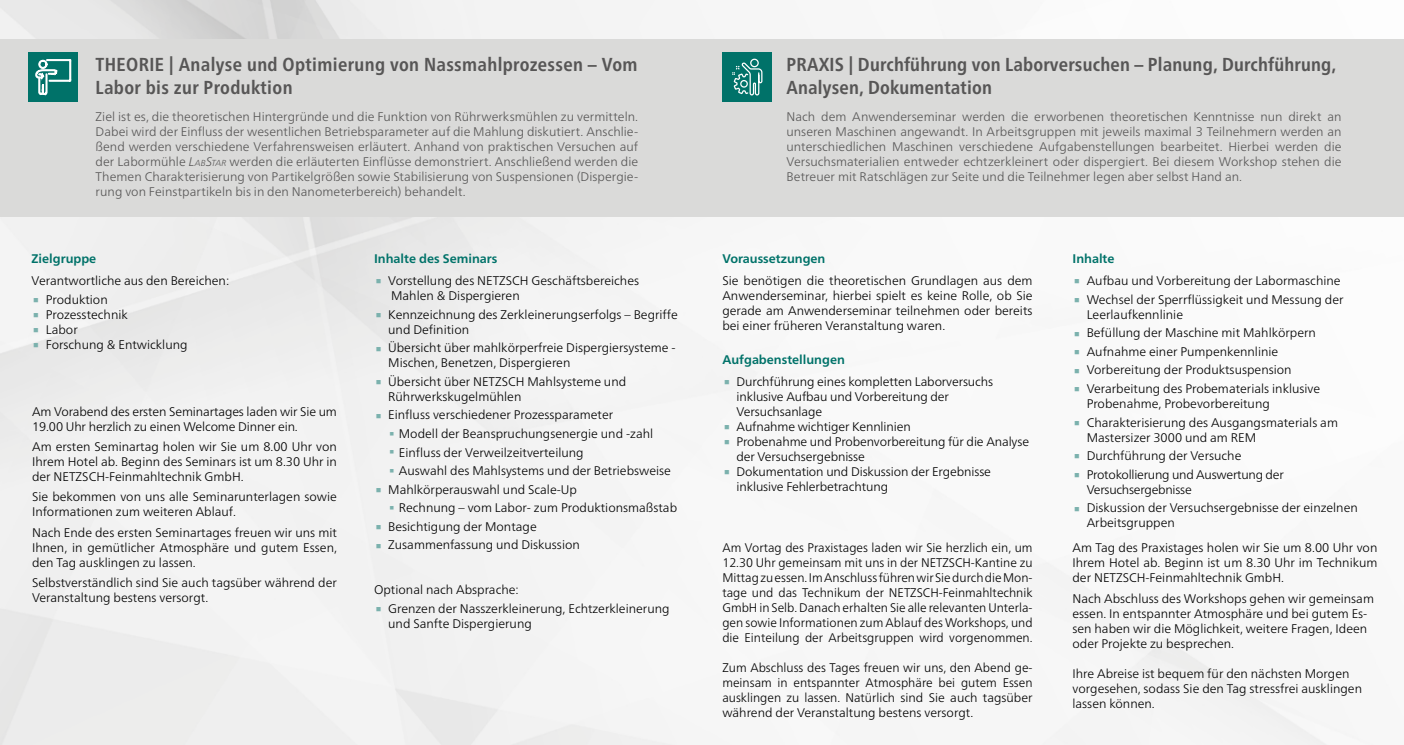
<style>
.page{position:relative;width:1404px;height:745px;background:#fff}
.page>*{position:absolute;margin:0;border:0;box-sizing:border-box;transform-origin:0 0}
.t1{font:37.5px "Frutiger Neue LTW1 G";color:#7bb1ad}
.t2{font:31.25px "Frutiger Neue LTW1 G";color:#7bb1ad}
.t3{font:700 condensed 18.75px/22.5px "Frutiger Neue LTW1 G";letter-spacing:.01em;color:#575656}
.t4{font:300 12.5px/15px "Frutiger Neue LTW1 G";color:#000}
.t5{font:300 12.5px/15px "Frutiger Neue LTW1 G";letter-spacing:.005em;color:#575656;text-align:justify}
.t6{font:700 12.5px "Frutiger Neue LTW1 G";color:#007269}
.t7{font:300 12.5px/15px "Frutiger Neue LTW1 G";letter-spacing:-.02em;color:#000}
.s1{font-style:italic}
.s2{font-style:italic;font-size:8.75px}
</style>
<div class="page">
<div style="left:0;top:39px;width:1403px;height:177px;background:#dadad9"></div>
<div style="left:28px;top:52px;width:50px;height:50px;background:#007269"></div>
<div style="left:722px;top:52px;width:50px;height:50px;background:#007269"></div>
<svg style="left:35px;top:59px;width:36px;height:36px"></svg>
<svg style="left:732px;top:58px;width:31px;height:38px"></svg>
<h3 class="t3" style="left:95px;top:52px;width:543px">THEORIE | Analyse und Optimierung von Nassmahlprozessen – Vom<br>Labor bis zur Produktion</h3>
<h3 class="t3" style="left:786px;top:52px;width:551px">PRAXIS | Durchführung von Laborversuchen – Planung, Durchführung,<br>Analysen, Dokumentation</h3>
<p class="t5" style="left:95px;top:109px;width:544px">Ziel ist es, die theoretischen Hintergründe und die Funktion von Rührwerksmühlen zu vermitteln.<br>Dabei wird der Einfluss der wesentlichen Betriebsparameter auf die Mahlung diskutiert. Anschlie&shy;ßend werden verschiedene Verfahrensweisen erläutert. Anhand von praktischen Versuchen auf der Labormühle <span class="s1">L</span><span class="s2">AB</span><span class="s1">S</span><span class="s2">TAR</span> werden die erläuterten Einflüsse demonstriert. Anschließend werden die Themen Charakterisierung von Partikelgrößen sowie Stabilisierung von Suspensionen (Dispergie&shy;rung von Feinstpartikeln bis in den Nanometerbereich) behandelt.</p>
<p class="t5" style="left:786px;top:109px;width:556px">Nach dem Anwenderseminar werden die erworbenen theoretischen Kenntnisse nun direkt an unseren Maschinen angewandt. In Arbeitsgruppen mit jeweils maximal 3 Teilnehmern werden an unterschiedlichen Maschinen verschiedene Aufgabenstellungen bearbeitet. Hierbei werden die Versuchsmaterialien entweder echtzerkleinert oder dispergiert. Bei diesem Workshop stehen die Betreuer mit Ratschlägen zur Seite und die Teilnehmer legen aber selbst Hand an.</p>
<p class="t6" style="left:32px;top:251px;width:66px">Zielgruppe</p>
<p class="t4" style="left:32px;top:273px;width:199px">Verantwortliche aus den Bereichen:</p>
<h1 class="t1" style="left:32px;top:274px;width:11px">∙</h1>
<p class="t4" style="left:46px;top:291px;width:63px">Produktion</p>
<h1 class="t1" style="left:32px;top:289px;width:11px">∙</h1>
<p class="t4" style="left:46px;top:306px;width:84px">Prozesstechnik</p>
<h1 class="t1" style="left:32px;top:304px;width:11px">∙</h1>
<p class="t4" style="left:46px;top:321px;width:33px">Labor</p>
<h1 class="t1" style="left:32px;top:319px;width:11px">∙</h1>
<p class="t4" style="left:46px;top:336px;width:143px">Forschung &amp; Entwicklung</p>
<p class="t4" style="left:32px;top:403px;width:306px">Am Vorabend des ersten Seminartages laden wir Sie um<br>19.00 Uhr herzlich zu einen Welcome Dinner ein.</p>
<p class="t4" style="left:32px;top:439px;width:306px;text-align:justify">Am ersten Seminartag holen wir Sie um 8.00 Uhr von Ihrem Hotel ab. Beginn des Seminars ist um 8.30 Uhr in der NETZSCH-Feinmahltechnik GmbH.</p>
<p class="t4" style="left:32px;top:489px;width:306px">Sie bekommen von uns alle Seminarunterlagen sowie<br>Informationen zum weiteren Ablauf.</p>
<p class="t4" style="left:32px;top:524px;width:306px;text-align:justify">Nach Ende des ersten Seminartages freuen wir uns mit Ihnen, in gemütlicher Atmosphäre und gutem Essen, den Tag ausklingen zu lassen.</p>
<p class="t4" style="left:32px;top:574px;width:306px">Selbstverständlich sind Sie auch tagsüber während der<br>Veranstaltung bestens versorgt.</p>
<p class="t6" style="left:374px;top:251px;width:125px">Inhalte des Seminars</p>
<h1 class="t1" style="left:374px;top:256px;width:11px">∙</h1>
<p class="t4" style="left:388px;top:273px;width:252px">Vorstellung des NETZSCH Geschäftsbereiches<br>Mahlen &amp; Dispergieren</p>
<h1 class="t1" style="left:374px;top:289px;width:11px">∙</h1>
<p class="t4" style="left:388px;top:306px;width:291px">Kennzeichnung des Zerkleinerungserfolgs – Begriffe und Definition</p>
<h1 class="t1" style="left:374px;top:323px;width:11px">∙</h1>
<p class="t4" style="left:388px;top:340px;width:289px">Übersicht über mahlkörperfreie Dispergiersysteme -<br>Mischen, Benetzen, Dispergieren</p>
<h1 class="t1" style="left:374px;top:356px;width:11px">∙</h1>
<p class="t4" style="left:388px;top:373px;width:239px">Übersicht über NETZSCH Mahlsysteme und<br>Rührwerkskugelmühlen</p>
<h1 class="t1" style="left:374px;top:390px;width:11px">∙</h1>
<p class="t4" style="left:388px;top:407px;width:226px">Einfluss verschiedener Prozessparameter</p>
<h2 class="t2" style="left:388px;top:412px;width:9px">∙</h2>
<p class="t4" style="left:399px;top:426px;width:256px">Modell der Beanspruchungsenergie und -zahl</p>
<h2 class="t2" style="left:388px;top:430px;width:9px">∙</h2>
<p class="t4" style="left:399px;top:444px;width:186px">Einfluss der Verweilzeitverteilung</p>
<h2 class="t2" style="left:388px;top:449px;width:9px">∙</h2>
<p class="t4" style="left:399px;top:463px;width:274px">Auswahl des Mahlsystems und der Betriebsweise</p>
<h1 class="t1" style="left:374px;top:464px;width:11px">∙</h1>
<p class="t4" style="left:388px;top:481px;width:190px">Mahlkörperauswahl und Scale-Up</p>
<h2 class="t2" style="left:388px;top:486px;width:9px">∙</h2>
<p class="t4" style="left:399px;top:500px;width:280px">Rechnung – vom Labor- zum Produktionsmaßstab</p>
<h1 class="t1" style="left:374px;top:501px;width:11px">∙</h1>
<p class="t4" style="left:388px;top:518px;width:150px">Besichtigung der Montage</p>
<h1 class="t1" style="left:374px;top:520px;width:11px">∙</h1>
<p class="t4" style="left:388px;top:537px;width:193px">Zusammenfassung und Diskussion</p>
<p class="t4" style="left:374px;top:581px;width:146px">Optional nach Absprache:</p>
<h1 class="t1" style="left:374px;top:583px;width:11px">∙</h1>
<p class="t4" style="left:388px;top:600px;width:283px">Grenzen der Nasszerkleinerung, Echtzerkleinerung und Sanfte Dispergierung</p>
<p class="t6" style="left:722px;top:251px;width:105px">Voraussetzungen</p>
<p class="t4" style="left:722px;top:273px;width:312px;text-align:justify">Sie benötigen die theoretischen Grundlagen aus dem Anwenderseminar, hierbei spielt es keine Rolle, ob Sie gerade am Anwenderseminar teilnehmen oder bereits bei einer früheren Veranstaltung waren.</p>
<p class="t6" style="left:722px;top:352px;width:124px">Aufgabenstellungen</p>
<h1 class="t1" style="left:722px;top:356px;width:11px">∙</h1>
<p class="t4" style="left:736px;top:373px;width:258px">Durchführung eines kompletten Laborversuchs inklusive Aufbau und Vorbereitung der<br>Versuchsanlage</p>
<h1 class="t1" style="left:722px;top:401px;width:11px">∙</h1>
<p class="t4" style="left:736px;top:418px;width:176px">Aufnahme wichtiger Kennlinien</p>
<h1 class="t1" style="left:722px;top:416px;width:11px">∙</h1>
<p class="t4" style="left:736px;top:433px;width:294px">Probenahme und Probenvorbereitung für die Analyse der Versuchsergebnisse</p>
<h1 class="t1" style="left:722px;top:446px;width:11px">∙</h1>
<p class="t4" style="left:736px;top:463px;width:256px">Dokumentation und Diskussion der Ergebnisse inklusive Fehlerbetrachtung</p>
<p class="t4" style="left:722px;top:540px;width:312px;text-align:justify">Am Vortag des Praxistages laden wir Sie herzlich ein, um 12.30 Uhr gemeinsam mit uns in der NETZSCH-Kantine zu Mittag zu essen. Im Anschluss führen wir Sie durch die Mon&shy;tage und das Technikum der NETZSCH-Feinmahltechnik GmbH in Selb. Danach erhalten Sie alle relevanten Unterla&shy;gen sowie Informationen zum Ablauf des Workshops, und die Einteilung der Arbeitsgruppen wird vorgenommen.</p>
<p class="t4" style="left:722px;top:660px;width:312px;text-align:justify">Zum Abschluss des Tages freuen wir uns, den Abend ge&shy;meinsam in entspannter Atmosphäre bei gutem Essen ausklingen zu lassen. Natürlich sind Sie auch tagsüber während der Veranstaltung bestens versorgt.</p>
<p class="t6" style="left:1072px;top:251px;width:44px">Inhalte</p>
<h1 class="t1" style="left:1072px;top:256px;width:11px">∙</h1>
<p class="t4" style="left:1086px;top:273px;width:255px">Aufbau und Vorbereitung der Labormaschine</p>
<h1 class="t1" style="left:1072px;top:274px;width:11px">∙</h1>
<p class="t4" style="left:1086px;top:291px;width:258px">Wechsel der Sperrflüssigkeit und Messung der<br>Leerlaufkennlinie</p>
<h1 class="t1" style="left:1072px;top:308px;width:11px">∙</h1>
<p class="t4" style="left:1086px;top:325px;width:231px">Befüllung der Maschine mit Mahlkörpern</p>
<h1 class="t1" style="left:1072px;top:326px;width:11px">∙</h1>
<p class="t4" style="left:1086px;top:343px;width:193px">Aufnahme einer Pumpenkennlinie</p>
<h1 class="t1" style="left:1072px;top:345px;width:11px">∙</h1>
<p class="t4" style="left:1086px;top:362px;width:206px">Vorbereitung der Produktsuspension</p>
<h1 class="t1" style="left:1072px;top:364px;width:11px">∙</h1>
<p class="t4" style="left:1086px;top:381px;width:235px">Verarbeitung des Probematerials inklusive<br>Probenahme, Probevorbereitung</p>
<h1 class="t1" style="left:1072px;top:397px;width:11px">∙</h1>
<p class="t4" style="left:1086px;top:414px;width:253px">Charakterisierung des Ausgangsmaterials am<br>Mastersizer 3000 und am REM</p>
<h1 class="t1" style="left:1072px;top:431px;width:11px">∙</h1>
<p class="t4" style="left:1086px;top:448px;width:156px">Durchführung der Versuche</p>
<h1 class="t1" style="left:1072px;top:449px;width:11px">∙</h1>
<p class="t7" style="left:1086px;top:466px;width:198px">Protokollierung und Auswertung der<br>Versuchsergebnisse</p>
<h1 class="t1" style="left:1072px;top:483px;width:11px">∙</h1>
<p class="t4" style="left:1086px;top:500px;width:272px">Diskussion der Versuchsergebnisse der einzelnen<br>Arbeitsgruppen</p>
<p class="t4" style="left:1072px;top:540px;width:306px;text-align:justify">Am Tag des Praxistages holen wir Sie um 8.00 Uhr von Ihrem Hotel ab. Beginn ist um 8.30 Uhr im Technikum der NETZSCH-Feinmahltechnik GmbH.</p>
<p class="t4" style="left:1072px;top:590px;width:303px">Nach Abschluss des Workshops gehen wir gemeinsam essen. In entspannter Atmosphäre und bei gutem Es&shy;sen haben wir die Möglichkeit, weitere Fragen, Ideen oder Projekte zu besprechen.</p>
<p class="t4" style="left:1072px;top:665px;width:291px">Ihre Abreise ist bequem für den nächsten Morgen vorgesehen, sodass Sie den Tag stressfrei ausklingen lassen können.</p>
</div>
